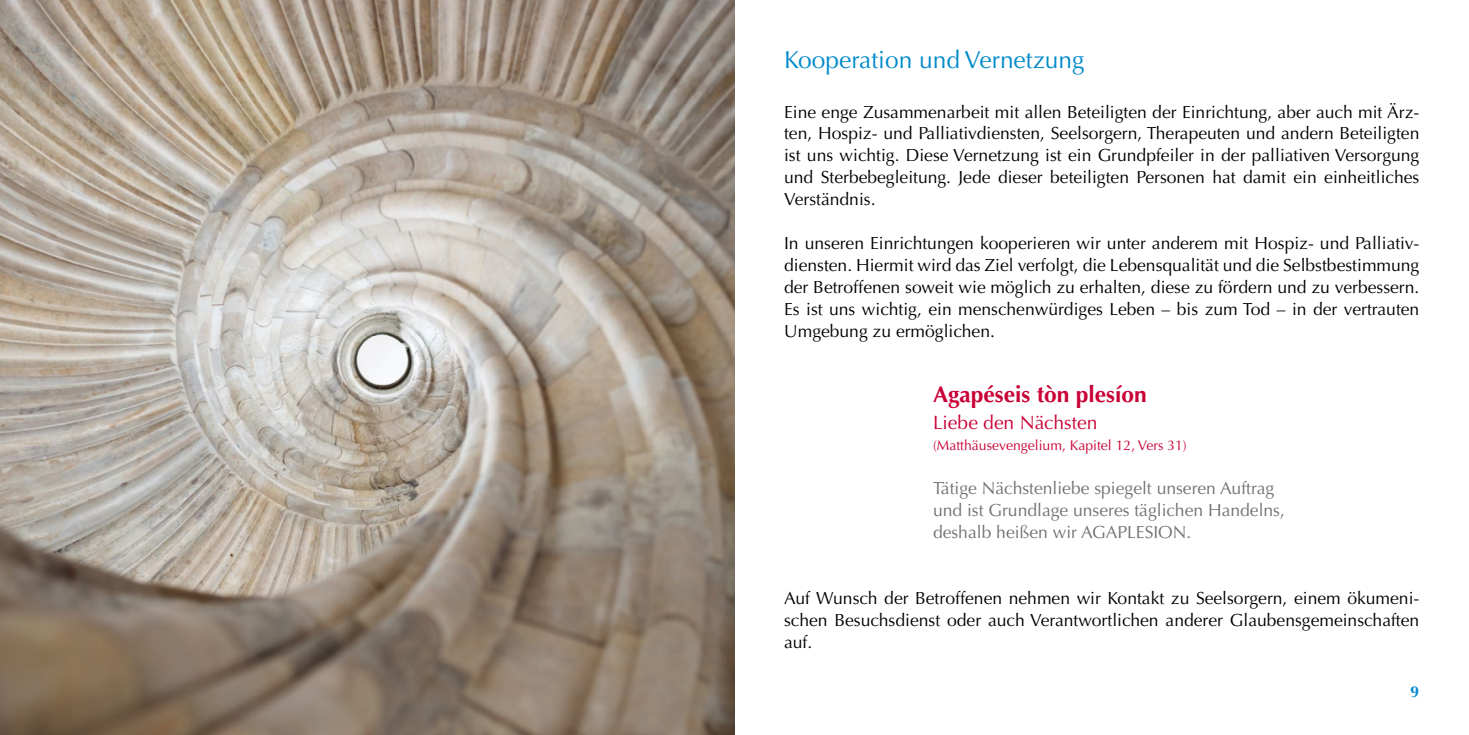
<style>
.page{position:relative;width:1469px;height:735px;background:#fff}
.page>*{position:absolute;margin:0;border:0;box-sizing:border-box;transform-origin:0 0}
.t1{font:24.5px "Optima LT Pro";color:#008ac9}
.t2{font:700 22.75px "Optima LT Pro";color:#c90035}
.t3{font:19.25px "Optima LT Pro";color:#c90035}
.t4{font:17.5px/21.9px "Optima LT Pro";color:#000;text-align:justify}
.t5{font:17.5px/21.9px "Optima LT Pro";color:#707172}
.t6{font:700 15.75px "Optima LT Pro";color:#008ac9}
.t7{font:14px "Optima LT Pro";color:#c90035}
</style>
<div class="page">
<img style="left:0;top:0;width:734px;height:734px">
<h1 class="t1" style="left:784px;top:44px;width:302px">Kooperation und Vernetzung</h1>
<p class="t4" style="left:784px;top:101px;width:636px">Eine enge Zusammenarbeit mit allen Beteiligten der Einrichtung, aber auch mit Ärz&shy;ten, Hospiz- und Palliativdiensten, Seelsorgern, Therapeuten und andern Beteiligten ist uns wichtig. Diese Vernetzung ist ein Grundpfeiler in der palliativen Versorgung und Sterbebegleitung. Jede dieser beteiligten Personen hat damit ein einheitliches Verständnis.</p>
<p class="t4" style="left:784px;top:232px;width:637px">In unseren Einrichtungen kooperieren wir unter anderem mit Hospiz- und Palliativ&shy;diensten. Hiermit wird das Ziel verfolgt, die Lebensqualität und die Selbstbestimmung der Betroffenen soweit wie möglich zu erhalten, diese zu fördern und zu verbessern.<br>Es ist uns wichtig, ein menschenwürdiges Leben – bis zum Tod – in der vertrauten Umgebung zu ermöglichen.</p>
<h2 class="t2" style="left:933px;top:380px;width:215px">Agapéseis tòn plesíon</h2>
<p class="t3" style="left:933px;top:409px;width:166px">Liebe den Nächsten</p>
<p class="t7" style="left:933px;top:436px;width:255px">(Matthäusevengelium, Kapitel 12, Vers 31)</p>
<p class="t5" style="left:933px;top:477px;width:353px">Tätige Nächstenliebe spiegelt unseren Auftrag und ist Grundlage unseres täglichen Handelns, deshalb heißen wir AGAPLESION.</p>
<p class="t4" style="left:784px;top:586px;width:636px">Auf Wunsch der Betroffenen nehmen wir Kontakt zu Seelsorgern, einem ökumeni&shy;schen Besuchsdienst oder auch Verantwortlichen anderer Glaubensgemeinschaften auf.</p>
<p class="t6" style="left:1410px;top:681px;width:10px">9</p>
</div>
